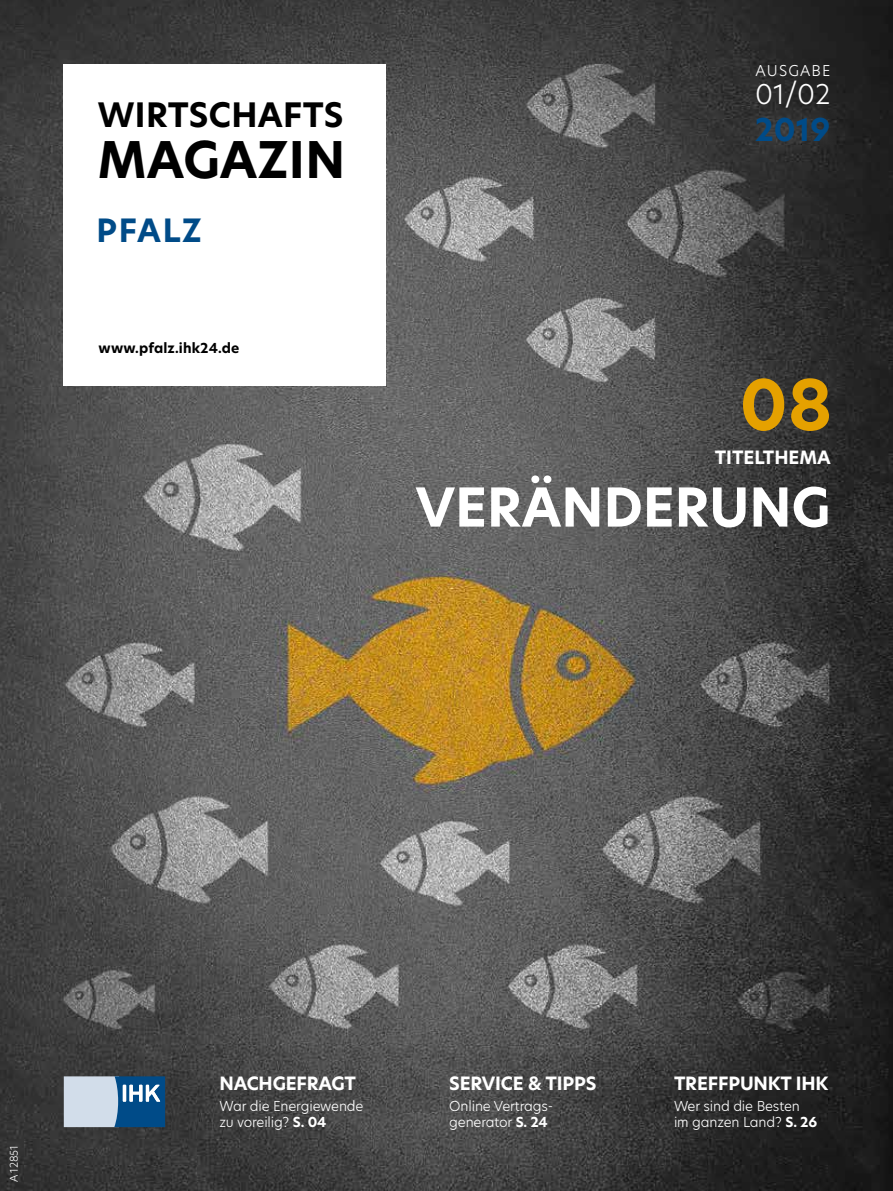
<style>
.page{position:relative;width:893px;height:1191px;background:#fff}
.page>*{position:absolute;margin:0;border:0;box-sizing:border-box;transform-origin:0 0}
.t1{font:700 67.5px "Hero New";color:#e5a100}
.t2{font:700 52.5px "Hero New";color:#fff}
.t3{font:700 49.5px "Hero New";letter-spacing:.01em;color:#000}
.t4{font:700 33px "Hero New";letter-spacing:.01em;color:#000}
.t5{font:700 31.5px "Hero New";letter-spacing:.05em;color:#004b88}
.t6{font:700 30.75px "Hero New";color:#004b88}
.t7{font:300 26.7px "Hero New";color:#fff}
.t8{font:700 18px "Hero New";letter-spacing:-.01em;color:#fff}
.t9{font:300 14.7px "Hero New";letter-spacing:.08em;color:#fff}
.t10{font:300 13.5px/16.2px "Hero New";letter-spacing:-.01em;color:#fff}
.t11{font:700 13.5px "Hero New";letter-spacing:.01em;color:#000}
.t12{font:300 10.5px "Hero New";letter-spacing:-.01em;color:#fff}
.s1{font-weight:700}
</style>
<div class="page">
<img style="left:0;top:0;width:893px;height:1191px">
<div style="left:738px;top:99px;width:110px;height:61px;background:#fff;opacity:.2"></div>
<div style="left:64px;top:64px;width:322px;height:321px;background:#fff"></div>
<div style="left:64px;top:1076px;width:55px;height:51px;background:#d2ddea"></div>
<svg style="left:114px;top:1076px;width:51px;height:51px"></svg>
<h3 class="t4" style="left:98px;top:93px;width:247px">WIRTSCHAFTS</h3>
<h3 class="t3" style="left:98px;top:127px;width:249px">MAGAZIN</h3>
<h3 class="t5" style="left:97px;top:209px;width:107px">PFALZ</h3>
<p class="t11" style="left:99px;top:339px;width:142px">www.pfalz.ihk24.de</p>
<p class="t9" style="left:756px;top:60px;width:76px">AUSGABE</p>
<h3 class="t7" style="left:755px;top:76px;width:77px">01/02</h3>
<h3 class="t6" style="left:755px;top:108px;width:77px">2019</h3>
<h1 class="t1" style="left:740px;top:359px;width:94px">08</h1>
<h3 class="t8" style="left:715px;top:445px;width:118px">TITELTHEMA</h3>
<h2 class="t2" style="left:416px;top:471px;width:416px">VERÄNDERUNG</h2>
<p class="t12" style="left:7px;top:1182px;width:39px;rotate:-90deg">A 12851</p>
<h3 class="t8" style="left:219px;top:1071px;width:138px">NACHGEFRAGT</h3>
<p class="t10" style="left:219px;top:1097px;width:146px">War die Energiewende zu voreilig? <span class="s1">S. 04</span></p>
<h3 class="t8" style="left:449px;top:1071px;width:149px">SERVICE &amp; TIPPS</h3>
<p class="t10" style="left:449px;top:1097px;width:105px">Online Vertrags&shy;generator <span class="s1">S. 24</span></p>
<h3 class="t8" style="left:674px;top:1071px;width:156px">TREFFPUNKT IHK</h3>
<p class="t10" style="left:674px;top:1097px;width:145px">Wer sind die Besten im ganzen Land? <span class="s1">S. 26</span></p>
</div>
